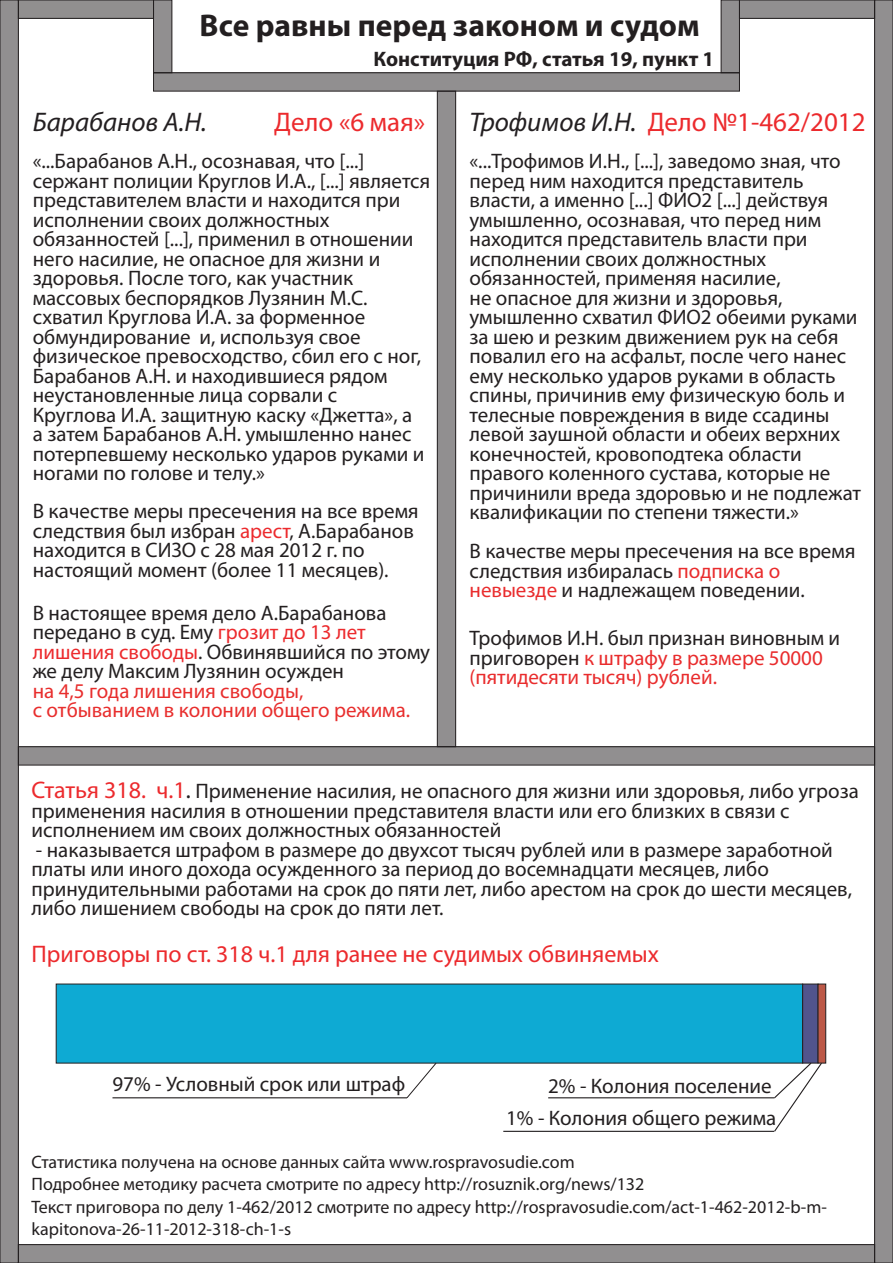
<style>
.page{position:relative;width:893px;height:1263px;background:#fff}
.page>*{position:absolute;margin:0;border:0;box-sizing:border-box;transform-origin:0 0}
.t1{font:700 31.5px "Myriad Pro";color:#231f20}
.t2{font:27px "Myriad Pro";color:#ec2a2d}
.t3{font:italic 27px "Myriad Pro";color:#231f21}
.t4{font:24px "Myriad Pro";color:#ec2a2d}
.t5{font:21px/19.5px "Myriad Pro";color:#231f20}
.t6{font:21px/19.5px "Myriad Pro";color:#e92c2d}
.t7{font:21px/19.5px "Myriad Pro";color:#e82e2d}
.t8{font:700 21px "Myriad Pro";color:#231f20}
.t9{font:18px/21.6px "Myriad Pro";color:#231f20}
.s1{color:#ec2a2d}
.s2{font-style:italic;color:#231f21}
.s3{color:#e92c2d}
.s4{color:#231f20}
.s5{font-size:24px;color:#ec2a2d}
.s6{font-size:24px}
</style>
<div class="page">
<div style="left:154px;top:0;width:18px;height:73px;background:#918f90"></div>
<div style="left:153px;top:0;width:19px;height:73px;border:1px solid #231f20"></div>
<div style="left:721px;top:0;width:18px;height:73px;background:#918f90"></div>
<div style="left:721px;top:0;width:19px;height:73px;border:1px solid #231f20"></div>
<div style="left:154px;top:73px;width:585px;height:18px;background:#918f90"></div>
<div style="left:18px;top:747px;width:857px;height:18px;background:#918f90"></div>
<div style="left:18px;top:746px;width:857px;height:19px;border:1px solid #231f20"></div>
<div style="left:437px;top:91px;width:19px;height:656px;background:#918f90"></div>
<div style="left:437px;top:91px;width:19px;height:656px;border:1px solid #231f20"></div>
<div style="left:0;top:0;width:18px;height:1263px;background:#918f90"></div>
<div style="left:0;top:0;width:19px;height:1263px;border:1px solid #231f20"></div>
<div style="left:875px;top:0;width:18px;height:1263px;background:#918f90"></div>
<div style="left:874px;top:0;width:19px;height:1263px;border:1px solid #231f20"></div>
<div style="left:18px;top:0;width:136px;height:18px;background:#918f8f"></div>
<div style="left:18px;top:0;width:136px;height:19px;border:1px solid #231f20"></div>
<div style="left:739px;top:0;width:136px;height:18px;background:#918f90"></div>
<div style="left:739px;top:0;width:136px;height:19px;border:1px solid #231f20"></div>
<div style="left:18px;top:1244px;width:857px;height:19px;background:#918f90"></div>
<div style="left:18px;top:1244px;width:857px;height:19px;border:1px solid #231f20"></div>
<div style="left:56px;top:984px;width:747px;height:79px;background:#0eaad3"></div>
<div style="left:802px;top:984px;width:16px;height:79px;background:#51548c;border:1px solid #231f20"></div>
<div style="left:818px;top:984px;width:8px;height:79px;background:#bc5847;border:1px solid #231f20"></div>
<hr style="left:112px;top:1097px;width:295px;height:1px;background:#231f20">
<hr style="left:548px;top:1097px;width:226px;height:1px;background:#231f20">
<hr style="left:503px;top:1131px;width:271px;height:1px;background:#231f20">
<svg style="left:773px;top:1061px;width:50px;height:71px"></svg>
<svg style="left:406px;top:1062px;width:31px;height:37px"></svg>
<h1 class="t1" style="left:200px;top:5px;width:502px">Все равны перед законом и судом</h1>
<p class="t8" style="left:374px;top:45px;width:342px">Конституция РФ, статья 19, пункт 1</p>
<p class="t3" style="left:33px;top:105px;width:176px">Барабанов А.Н.</p>
<p class="t5" style="left:33px;top:151px;width:399px">«...Барабанов А.Н., осознавая, что [...] сержант полиции Круглов И.А., [...] является представителем власти и находится при исполнении своих должностных обязанностей [...], применил в отношении него насилие, не опасное для жизни и здоровья. После того, как участник массовых беспорядков Лузянин М.С. схватил Круглова И.А. за форменное обмундирование и, используя свое физическое превосходство, сбил его с ног, Барабанов А.Н. и находившиеся рядом неустановленные лица сорвали с<br>Круглова И.А. защитную каску «Джетта», а<br>а затем Барабанов А.Н. умышленно нанес потерпевшему несколько ударов руками и ногами по голове и телу.»</p>
<p class="t2" style="left:274px;top:105px;width:152px">Дело «6 мая»</p>
<p class="t5" style="left:33px;top:501px;width:387px">В качестве меры пресечения на все время следствия был избран <span class="s1">арест</span>, А.Барабанов находится в СИЗО с 28 мая 2012 г. по настоящий момент (более 11 месяцев).</p>
<p class="t5" style="left:33px;top:602px;width:399px">В настоящее время дело А.Барабанова передано в суд. Ему <span class="s1">грозит до 13 лет лишения свободы</span>. Обвинявшийся по этому же делу Максим Лузянин осужден</p>
<p class="t7" style="left:33px;top:680px;width:379px">на 4,5 года лишения свободы,<br>с отбыванием в колонии общего режима.</p>
<p class="t2" style="left:470px;top:105px;width:398px"><span class="s2">Трофимов И.Н.</span> Дело №1-462/2012</p>
<p class="t5" style="left:469px;top:151px;width:393px">«...Трофимов И.Н., [...], заведомо зная, что перед ним находится представитель власти, а именно [...] ФИО2 [...] действуя умышленно, осознавая, что перед ним находится представитель власти при исполнении своих должностных обязанностей, применяя насилие,<br>не опасное для жизни и здоровья, умышленно схватил ФИО2 обеими руками за шею и резким движением рук на себя повалил его на асфальт, после чего нанес ему несколько ударов руками в область спины, причинив ему физическую боль и телесные повреждения в виде ссадины левой заушной области и обеих верхних конечностей, кровоподтека области правого коленного сустава, которые не причинили вреда здоровью и не подлежат квалификации по степени тяжести.»</p>
<p class="t5" style="left:470px;top:541px;width:387px">В качестве меры пресечения на все время следствия избиралась <span class="s3">подписка о невыезде</span> и надлежащем поведении.</p>
<p class="t6" style="left:469px;top:628px;width:372px"><span class="s4">Трофимов И.Н. был признан виновным и приговорен</span> к штрафу в размере 50000 (пятидесяти тысяч) рублей.</p>
<p class="t5" style="left:31px;top:781px;width:829px"><span class="s5">Статья 318. ч.1</span><span class="s6">.</span> Применение насилия, не опасного для жизни или здоровья, либо угроза применения насилия в отношении представителя власти или его близких в связи с исполнением им своих должностных обязанностей</p>
<p class="t5" style="left:31px;top:839px;width:822px">- наказывается штрафом в размере до двухсот тысяч рублей или в размере заработной платы или иного дохода осужденного за период до восемнадцати месяцев, либо принудительными работами на срок до пяти лет, либо арестом на срок до шести месяцев, либо лишением свободы на срок до пяти лет.</p>
<p class="t4" style="left:32px;top:939px;width:629px">Приговоры по ст. 318 ч.1 для ранее не судимых обвиняемых</p>
<p class="t5" style="left:112px;top:1073px;width:294px">97% - Условный срок или штраф</p>
<p class="t5" style="left:548px;top:1075px;width:225px">2% - Колония поселение</p>
<p class="t5" style="left:506px;top:1108px;width:271px">1% - Колония общего режима</p>
<p class="t9" style="left:32px;top:1151px;width:614px">Статистика получена на основе данных сайта www.rospravosudie.com<br>Подробнее методику расчета смотрите по адресу http://rosuznik.org/news/132</p>
<p class="t9" style="left:32px;top:1196px;width:797px">Текст приговора по делу 1-462/2012 смотрите по адресу http://rospravosudie.com/act-1-462-2012-b-m&shy;kapitonova-26-11-2012-318-ch-1-s</p>
</div>
